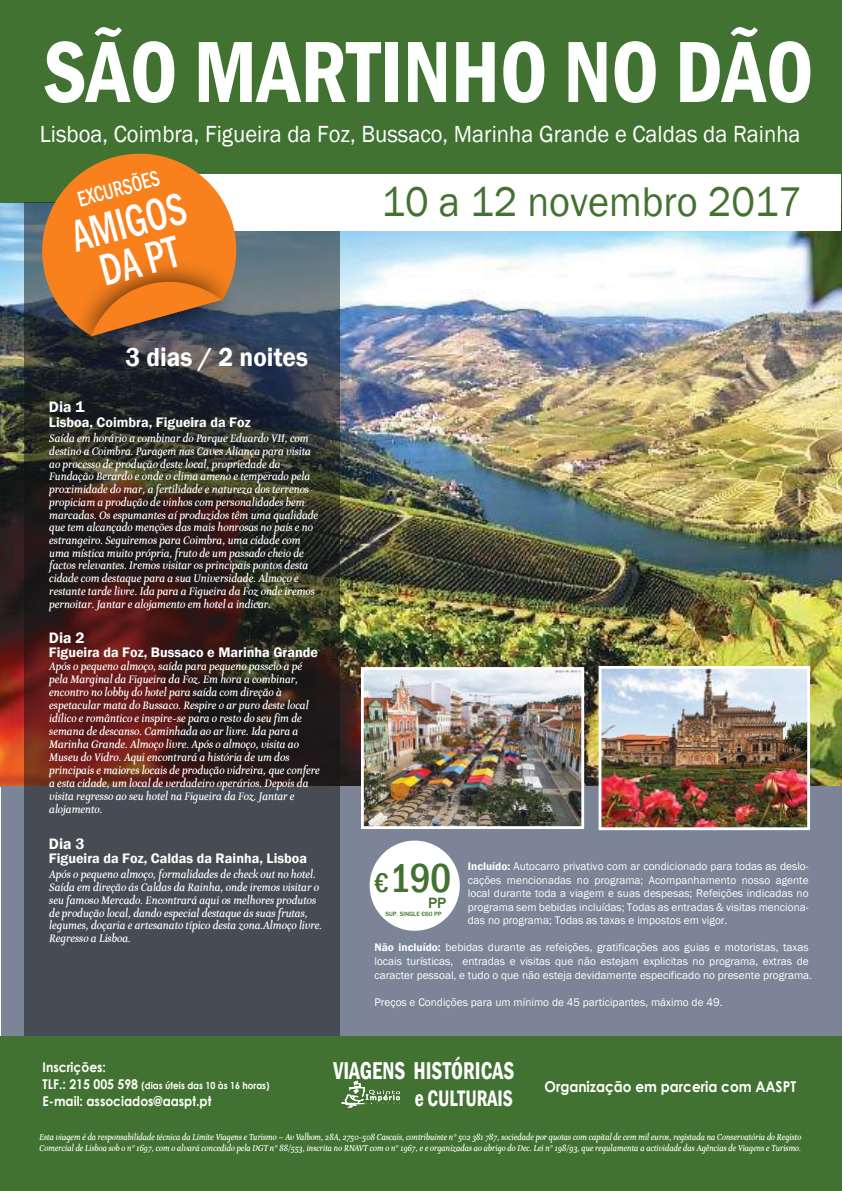
<style>
.page{position:relative;width:842px;height:1191px;background:#fff}
.page>*{position:absolute;margin:0;border:0;box-sizing:border-box;transform-origin:0 0}
.t1{font:600 condensed 89.9px "Franklin Gothic";color:#feffff;scale:.94 1}
.t2{font:500 condensed 45.9px/40.1px "Franklin Gothic";color:#fff;text-align:center;scale:.83 1}
.t3{font:42.6px "Franklin Gothic";color:#427231;scale:.94 1}
.t4{font:500 condensed 41.6px "Franklin Gothic";color:#427231}
.t5{font:600 26.7px "Franklin Gothic";color:#feffff;scale:.94 1}
.t6{font:600 condensed 25px "Franklin Gothic";color:#fff;scale:.85 1}
.t7{font:24px "Franklin Gothic";color:#feffff;scale:.94 1}
.t8{font:600 condensed 23.1px "Franklin Gothic";color:#fff;scale:.85 1}
.t9{font:500 condensed 22.2px "Franklin Gothic";color:#fff;scale:.83 1}
.t10{font:600 15.6px "Franklin Gothic";color:#feffff}
.t11{font:500 15.3px "Franklin Gothic";color:#427231}
.t12{font:700 15px "Century Gothic";letter-spacing:-.005em;color:#feffff;scale:.91 1}
.t13{font:600 14.1px "Franklin Gothic";color:#feffff}
.t14{font:700 13.5px "Century Gothic";letter-spacing:-.005em;color:#feffff;scale:.91 1}
.t15{font:italic 700 11.3px/12.7px "Esta";color:#feffff}
.t16{font:11.3px/13.6px "Franklin Gothic";color:#feffff;text-align:justify}
.t17{font:700 9.7px "Century Gothic";letter-spacing:-.005em;color:#feffff;scale:.91 1}
.t18{font:italic 700 9px/10.2px "Esta";color:#feffff;scale:.94 1}
.t19{font:500 6.3px "Franklin Gothic";color:#427231}
.s1{font-weight:600}
.s2{font-size:27.8px}
.s3{font-size:13.5px}
</style>
<div class="page">
<img style="left:1px;top:203px;width:840px;height:583px">
<div style="left:1px;top:786px;width:840px;height:263px;background:#7c8597"></div>
<div style="left:0;top:1036px;width:841px;height:155px;background:#427231"></div>
<div style="left:0;top:0;width:841px;height:203px;background:#427231"></div>
<svg style="left:24px;top:203px;width:316px;height:833px;background:#3d3436"></svg>
<div style="left:189px;top:174px;width:652px;height:57px;background:#fff"></div>
<img style="left:603px;top:670px;width:203px;height:156px">
<div style="left:599px;top:666px;width:211px;height:164px;border:3px solid #fff"></div>
<img style="left:365px;top:671px;width:215px;height:154px">
<div style="left:361px;top:667px;width:223px;height:162px;border:3px solid #fff"></div>
<svg style="left:28px;top:153px;width:222px;height:183px;fill:#f8811e"></svg>
<img style="left:59px;top:249px;width:196px;height:120px">
<svg style="left:92px;top:272px;width:130px;height:64px;background:#b3662a"></svg>
<div style="left:370px;top:840px;width:90px;height:90px;background:#fff;border-radius:50%"></div>
<svg style="left:341px;top:1080px;width:59px;height:28px"></svg>
<h1 class="t1" style="left:43px;top:12px;width:821px">SÃO MARTINHO NO DÃO</h1>
<h3 class="t7" style="left:40px;top:119px;width:811px">Lisboa, Coimbra, Figueira da Foz, Bussaco, Marinha Grande e Caldas da Rainha</h3>
<h3 class="t9" style="left:74px;top:185px;width:102px;rotate:-15deg">EXCURSÕES</h3>
<h2 class="t2" style="left:67px;top:218px;width:143px;rotate:-15deg">AMIGOS<br>DA PT</h2>
<h3 class="t5" style="left:125px;top:341px;width:196px">3 dias / 2 noites</h3>
<h3 class="t3" style="left:382px;top:175px;width:449px">10 a 12 novembro 2017</h3>
<h3 class="t10" style="left:49px;top:397px;width:37px">Dia 1</h3>
<p class="t13" style="left:49px;top:413px;width:203px">Lisboa, Coimbra, Figueira da Foz</p>
<p class="t15" style="left:49px;top:432px;width:270px">Saída em horário a combinar do Parque Eduardo VII, com destino a Coimbra. Paragem nas Caves Aliança para visita ao processo de produção deste local, propriedade da Fundação Berardo e onde o clima ameno e temperado pela proximidade do mar, a fertilidade e natureza dos terrenos propiciam a produção de vinhos com personalidades bem marcadas. Os espumantes aí produzidos têm uma qualidade que tem alcançado menções das mais honrosas no país e no estrangeiro. Seguiremos para Coimbra, uma cidade com uma mística muito própria, fruto de um passado cheio de factos relevantes. Iremos visitar os principais pontos desta cidade com destaque para a sua Universidade. Almoço e restante tarde livre. Ida para a Figueira da Foz onde iremos pernoitar. Jantar e alojamento em hotel a indicar.</p>
<h3 class="t10" style="left:49px;top:628px;width:37px">Dia 2</h3>
<p class="t13" style="left:49px;top:644px;width:271px">Figueira da Foz, Bussaco e Marinha Grande</p>
<p class="t15" style="left:49px;top:660px;width:272px;line-height:13px">Após o pequeno almoço, saída para pequeno passeio a pé pela Marginal da Figueira da Foz. Em hora a combinar, encontro no lobby do hotel para saída com direção à espetacular mata do Bussaco. Respire o ar puro deste local idílico e romântico e inspire-se para o resto do seu fim de semana de descanso. Caminhada ao ar livre. Ida para a Marinha Grande. Almoço livre. Após o almoço, visita ao Museu do Vidro. Aqui encontrará a história de um dos principais e maiores locais de produção vidreira, que confere a esta cidade, um local de verdadeiro operários. Depois da visita regresso ao seu hotel na Figueira da Foz. Jantar e alojamento.</p>
<h3 class="t10" style="left:49px;top:834px;width:37px">Dia 3</h3>
<p class="t13" style="left:49px;top:849px;width:260px">Figueira da Foz, Caldas da Rainha, Lisboa</p>
<p class="t15" style="left:49px;top:868px;width:275px">Após o pequeno almoço, formalidades de check out no hotel.<br>Saída em direção ás Caldas da Rainha, onde iremos visitar o seu famoso Mercado. Encontrará aqui os melhores produtos de produção local, dando especial destaque ás suas frutas, legumes, doçaria e artesanato típico desta zona.Almoço livre.<br>Regresso a Lisboa.</p>
<p class="t16" style="left:468px;top:859px;width:342px"><span class="s1">Incluído:</span> Autocarro privativo com ar condicionado para todas as deslo&shy;cações mencionadas no programa; Acompanhamento nosso agente local durante toda a viagem e suas despesas; Refeições indicadas no programa sem bebidas incluídas; Todas as entradas &amp; visitas menciona&shy;das no programa; Todas as taxas e impostos em vigor.</p>
<p class="t16" style="left:374px;top:941px;width:439px;text-align:left"><span class="s1">Não incluído:</span> bebidas durante as refeições, gratificações aos guias e motoristas, taxas locais turísticas, entradas e visitas que não estejam explicitas no programa, extras de caracter pessoal, e tudo o que não esteja devidamente especificado no presente programa.</p>
<p class="t16" style="left:374px;top:995px;width:350px">Preços e Condições para um mínimo de 45 participantes, máximo de 49.</p>
<h3 class="t4" style="left:374px;top:850px;width:78px"><span class="s2">€</span> 190</h3>
<h3 class="t11" style="left:428px;top:893px;width:20px">PP</h3>
<p class="t19" style="left:386px;top:910px;width:57px">SUP. SINGLE €60 PP</p>
<h3 class="t6" style="left:334px;top:1054px;width:214px">VIAGENS HISTÓRICAS</h3>
<h3 class="t8" style="left:415px;top:1082px;width:117px">e CULTURAIS</h3>
<p class="t18" style="left:39px;top:1132px;width:812px">Esta viagem é da responsabilidade técnica da Limite Viagens e Turismo – Av Valbom, 28A, 2750-508 Cascais, contribuinte nº 502 381 787, sociedade por quotas com capital de cem mil euros, registada na Conservatória do Registo<br>Comercial de Lisboa sob o nº 1697, com o alvará concedido pela DGT nº 88/553, inscrita no RNAVT com o nº 1967, e e organizadas ao abrigo do Dec. Lei nº 198/93, que regulamenta a actividade das Agências de Viagens e Turismo.</p>
<p class="t14" style="left:43px;top:1056px;width:71px">Inscrições:</p>
<p class="t17" style="left:43px;top:1078px;width:251px"><span class="s3">TLF.: 215 005 598</span> (dias úteis das 10 às 16 horas)</p>
<p class="t14" style="left:43px;top:1090px;width:187px">E-mail: associados@aaspt.pt</p>
<h3 class="t12" style="left:544px;top:1075px;width:278px">Organização em parceria com AASPT</h3>
</div>
